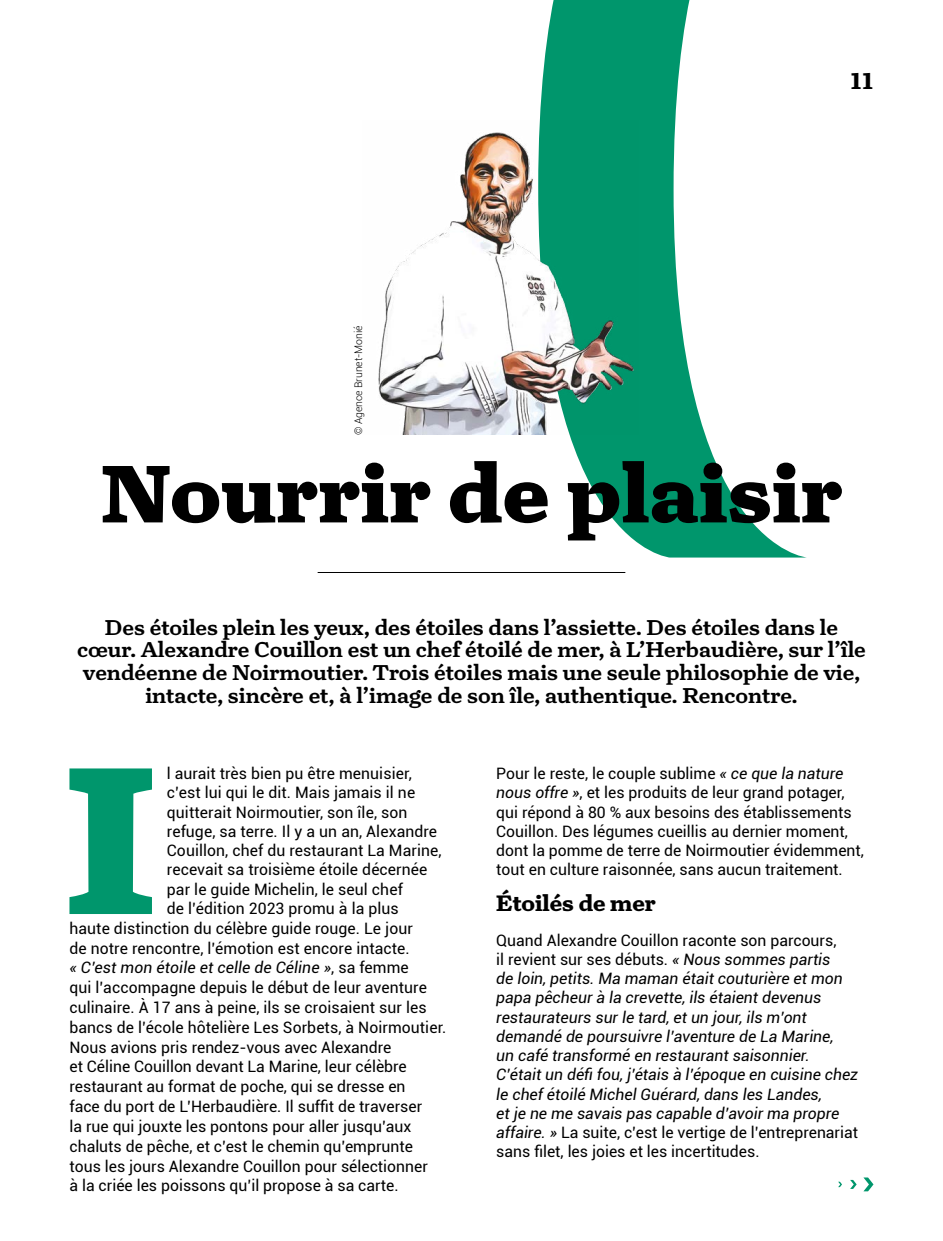
<style>
.page{position:relative;width:943px;height:1241px;background:#fff}
.page>*{position:absolute;margin:0;border:0;box-sizing:border-box;transform-origin:0 0}
.t1{font:900 213.67px "Turnip";color:#00966c}
.t2{font:900 82.77px "Turnip";letter-spacing:.01em;color:#000}
.t3{font:700 22.75px "Turnip";color:#000}
.t4{font:500 21.88px/22.8px "Turnip";color:#000;text-align:center}
.t5{font:700 21px "Turnip RE";color:#000}
.t6{font:15.75px/19.2px "Roboto";color:#000}
.t7{font:italic 15.75px/19.2px "Roboto";color:#000}
.t8{font:300 10.5px "Roboto";letter-spacing:-.01em;color:#000}
.s1{font-style:normal}
.s2{font-style:italic}
</style>
<div class="page">
<svg style="left:539px;top:0;width:265px;height:557px"></svg>
<img style="left:378px;top:120px;width:260px;height:315px">
<svg style="left:863px;top:1177px;width:10px;height:14px"></svg>
<svg style="left:850px;top:1179px;width:6px;height:9px"></svg>
<svg style="left:838px;top:1181px;width:4px;height:5px"></svg>
<hr style="left:317px;top:572px;width:308px;height:1px;background:#000">
<h3 class="t5" style="left:850px;top:66px;width:25px">11</h3>
<p class="t8" style="left:351px;top:435px;width:111px;rotate:-90deg">© Agence Brunet-Monié</p>
<h2 class="t2" style="left:101px;top:439px;width:742px">Nourrir de plaisir</h2>
<p class="t4" style="left:77px;top:615px;width:790px">Des étoiles plein les yeux, des étoiles dans l’assiette. Des étoiles dans le cœur. Alexandre Couillon est un chef étoilé de mer, à L’Herbaudière, sur l’île vendéenne de Noirmoutier. Trois étoiles mais une seule philosophie de vie, intacte, sincère et, à l’image de son île, authentique. Rencontre.</p>
<h1 class="t1" style="left:65px;top:698px;width:92px">I</h1>
<p class="t6" style="left:167px;top:763px;width:246px">l aurait très bien pu être menuisier,</p>
<p class="t6" style="left:167px;top:782px;width:250px">c’est lui qui le dit. Mais jamais il ne</p>
<p class="t6" style="left:167px;top:801px;width:242px">quitterait Noirmoutier, son île, son</p>
<p class="t6" style="left:167px;top:821px;width:272px">refuge, sa terre. Il y a un an, Alexandre</p>
<p class="t6" style="left:167px;top:840px;width:276px">Couillon, chef du restaurant La Marine,</p>
<p class="t6" style="left:167px;top:859px;width:262px">recevait sa troisième étoile décernée</p>
<p class="t6" style="left:167px;top:878px;width:237px">par le guide Michelin, le seul chef</p>
<p class="t6" style="left:167px;top:898px;width:233px">de l’édition 2023 promu à la plus</p>
<p class="t6" style="left:69px;top:917px;width:345px">haute distinction du célèbre guide rouge. Le jour</p>
<p class="t6" style="left:69px;top:937px;width:342px">de notre rencontre, l’émotion est encore intacte.</p>
<p class="t7" style="left:69px;top:957px;width:341px">« C’est mon étoile et celle de Céline »<span class="s1">, sa femme</span></p>
<p class="t6" style="left:69px;top:977px;width:359px">qui l’accompagne depuis le début de leur aventure</p>
<p class="t6" style="left:69px;top:997px;width:359px">culinaire. À 17 ans à peine, ils se croisaient sur les</p>
<p class="t6" style="left:69px;top:1016px;width:378px">bancs de l’école hôtelière Les Sorbets, à Noirmoutier.</p>
<p class="t6" style="left:69px;top:1036px;width:323px">Nous avions pris rendez-vous avec Alexandre</p>
<p class="t6" style="left:69px;top:1056px;width:339px">et Céline Couillon devant La Marine, leur célèbre</p>
<p class="t6" style="left:69px;top:1076px;width:337px">restaurant au format de poche, qui se dresse en</p>
<p class="t6" style="left:69px;top:1096px;width:354px">face du port de L’Herbaudière. Il suffit de traverser</p>
<p class="t6" style="left:69px;top:1115px;width:343px">la rue qui jouxte les pontons pour aller jusqu’aux</p>
<p class="t6" style="left:69px;top:1135px;width:345px">chaluts de pêche, et c’est le chemin qu’emprunte</p>
<p class="t6" style="left:69px;top:1155px;width:360px">tous les jours Alexandre Couillon pour sélectionner</p>
<p class="t6" style="left:69px;top:1175px;width:330px">à la criée les poissons qu’il propose à sa carte.</p>
<p class="t6" style="left:496px;top:763px;width:369px">Pour le reste, le couple sublime <span class="s2">« ce que la nature nous offre »</span>, et les produits de leur grand potager, qui répond à 80 % aux besoins des établissements Couillon. Des légumes cueillis au dernier moment, dont la pomme de terre de Noirmoutier évidemment, tout en culture raisonnée, sans aucun traitement.</p>
<h3 class="t3" style="left:496px;top:888px;width:161px">Étoilés de mer</h3>
<p class="t7" style="left:496px;top:929px;width:363px"><span class="s1">Quand Alexandre Couillon raconte son parcours,<br>il revient sur ses débuts.</span> « Nous sommes partis<br>de loin, petits. Ma maman était couturière et mon papa pêcheur à la crevette, ils étaient devenus restaurateurs sur le tard, et un jour, ils m’ont demandé de poursuivre l’aventure de La Marine,<br>un café transformé en restaurant saisonnier.<br>C’était un défi fou, j’étais à l’époque en cuisine chez le chef étoilé Michel Guérard, dans les Landes,<br>et je ne me savais pas capable d’avoir ma propre affaire. » <span class="s1">La suite, c’est le vertige de l’entreprenariat sans filet, les joies et les incertitudes.</span></p>
</div>
